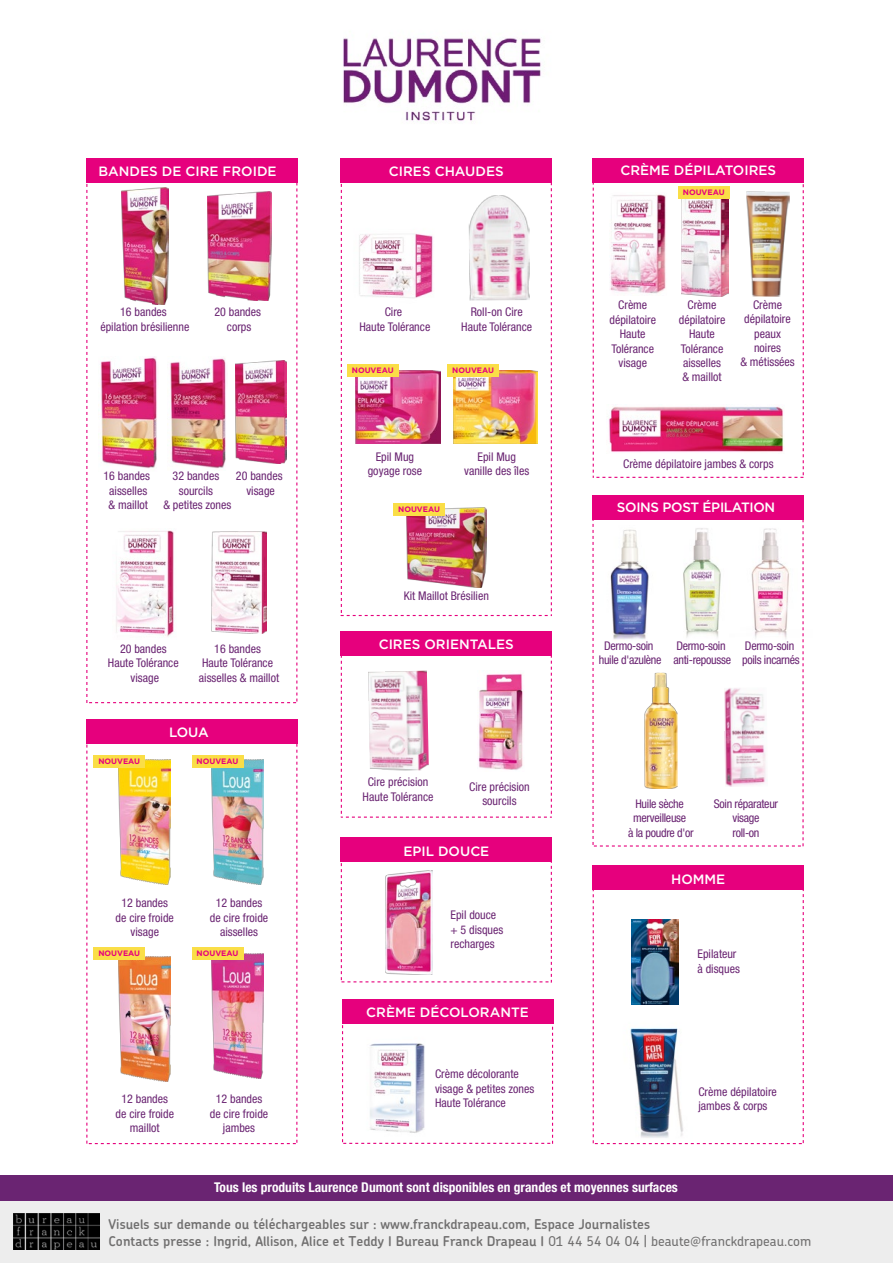
<style>
.page{position:relative;width:893px;height:1263px;background:#fff}
.page>*{position:absolute;margin:0;border:0;box-sizing:border-box;transform-origin:0 0}
.t1{font:600 13.5px/16.5px "Chevin";color:#706f6f}
.t2{font:500 13.5px "Gotham";color:#fff}
.t3{font:700 condensed 13.5px "Helvetica Neue LT Std";color:#fff}
.t4{font:500 13.5px "Gotham";letter-spacing:-.025em;color:#fff}
.t5{font:condensed 12px/14.4px "Helvetica Neue LT Std";color:#6a2472;text-align:center}
.t6{font:condensed 12px/14.4px "Helvetica Neue LT Std";letter-spacing:-.025em;color:#6a2472;text-align:center}
.t7{font:700 7.8px "Gotham";color:#e6007d}
.s1{font-weight:500}
</style>
<div class="page">
<div style="left:0;top:1175px;width:893px;height:62px;background:#6a2472"></div>
<div style="left:341px;top:837px;width:211px;height:25px;background:#e6007d"></div>
<svg style="left:341px;top:862px;width:211px;height:120px"></svg>
<svg style="left:593px;top:890px;width:211px;height:254px"></svg>
<img style="left:612px;top:1011px;width:85px;height:130px">
<div style="left:592px;top:865px;width:212px;height:25px;background:#e6007d"></div>
<svg style="left:86px;top:183px;width:211px;height:520px"></svg>
<div style="left:341px;top:158px;width:211px;height:25px;background:#e6007d"></div>
<img style="left:235px;top:361px;width:51px;height:102px">
<img style="left:207px;top:192px;width:64px;height:109px">
<img style="left:168px;top:357px;width:59px;height:113px">
<img style="left:98px;top:356px;width:60px;height:115px">
<svg style="left:341px;top:183px;width:211px;height:433px"></svg>
<svg style="left:341px;top:656px;width:211px;height:162px"></svg>
<div style="left:342px;top:999px;width:211px;height:25px;background:#e6007d"></div>
<svg style="left:342px;top:1025px;width:211px;height:119px"></svg>
<svg style="left:592px;top:495px;width:212px;height:351px"></svg>
<div style="left:86px;top:158px;width:211px;height:25px;background:#e6007d"></div>
<svg style="left:86px;top:744px;width:211px;height:400px"></svg>
<div style="left:86px;top:719px;width:211px;height:25px;background:#e6007d"></div>
<div style="left:0;top:1201px;width:893px;height:62px;background:#ededed"></div>
<img style="left:13px;top:1213px;width:86px;height:36px">
<img style="left:343px;top:38px;width:199px;height:84px">
<img style="left:644px;top:673px;width:34px;height:116px">
<img style="left:122px;top:188px;width:46px;height:117px">
<img style="left:468px;top:195px;width:62px;height:105px">
<img style="left:368px;top:671px;width:61px;height:100px">
<img style="left:593px;top:183px;width:211px;height:295px">
<div style="left:593px;top:158px;width:211px;height:25px;background:#e6007d"></div>
<img style="left:745px;top:191px;width:45px;height:106px">
<div style="left:341px;top:631px;width:211px;height:25px;background:#e6007d"></div>
<img style="left:724px;top:687px;width:44px;height:100px">
<img style="left:631px;top:919px;width:48px;height:85px">
<img style="left:356px;top:371px;width:84px;height:73px">
<img style="left:453px;top:371px;width:85px;height:73px">
<img style="left:406px;top:507px;width:81px;height:81px">
<img style="left:212px;top:759px;width:52px;height:125px">
<img style="left:212px;top:953px;width:52px;height:125px">
<img style="left:119px;top:956px;width:52px;height:125px">
<img style="left:119px;top:759px;width:52px;height:125px">
<div style="left:94px;top:755px;width:51px;height:13px;background:#fade47"></div>
<div style="left:192px;top:755px;width:51px;height:13px;background:#fade47"></div>
<div style="left:393px;top:503px;width:52px;height:12px;background:#fade47"></div>
<div style="left:347px;top:364px;width:51px;height:12px;background:#fade47"></div>
<div style="left:448px;top:364px;width:51px;height:12px;background:#fade47"></div>
<div style="left:678px;top:186px;width:51px;height:13px;background:#fade47"></div>
<div style="left:94px;top:947px;width:51px;height:13px;background:#fade47"></div>
<div style="left:192px;top:947px;width:51px;height:13px;background:#fade47"></div>
<p class="t2" style="left:98px;top:162px;width:180px">BANDES DE CIRE FROIDE</p>
<p class="t5" style="left:100px;top:305px;width:90px">16 bandes<br>épilation brésilienne</p>
<p class="t5" style="left:214px;top:305px;width:48px">20 bandes corps</p>
<p class="t5" style="left:104px;top:469px;width:48px">16 bandes aisselles &amp; maillot</p>
<p class="t5" style="left:236px;top:469px;width:48px">20 bandes visage</p>
<p class="t5" style="left:163px;top:469px;width:69px">32 bandes sourcils<br>&amp; petites zones</p>
<p class="t5" style="left:108px;top:641px;width:72px">20 bandes<br>Haute Tolérance visage</p>
<p class="t5" style="left:199px;top:641px;width:82px">16 bandes<br>Haute Tolérance aisselles &amp; maillot</p>
<p class="t2" style="left:169px;top:723px;width:41px">LOUA</p>
<p class="t7" style="left:98px;top:756px;width:43px">NOUVEAU</p>
<p class="t7" style="left:197px;top:756px;width:43px">NOUVEAU</p>
<p class="t5" style="left:116px;top:896px;width:60px">12 bandes de cire froide visage</p>
<p class="t5" style="left:210px;top:896px;width:60px">12 bandes de cire froide aisselles</p>
<p class="t7" style="left:98px;top:948px;width:43px">NOUVEAU</p>
<p class="t7" style="left:197px;top:948px;width:43px">NOUVEAU</p>
<p class="t5" style="left:116px;top:1092px;width:60px">12 bandes de cire froide maillot</p>
<p class="t5" style="left:210px;top:1092px;width:60px">12 bandes de cire froide jambes</p>
<p class="t2" style="left:389px;top:162px;width:116px">CIRES CHAUDES</p>
<p class="t5" style="left:359px;top:305px;width:72px">Cire<br>Haute Tolérance</p>
<p class="t5" style="left:461px;top:305px;width:72px">Roll-on Cire<br>Haute Tolérance</p>
<p class="t7" style="left:352px;top:365px;width:43px">NOUVEAU</p>
<p class="t7" style="left:452px;top:365px;width:43px">NOUVEAU</p>
<p class="t5" style="left:368px;top:449px;width:56px">Epil Mug goyage rose</p>
<p class="t5" style="left:464px;top:449px;width:67px">Epil Mug vanille des îles</p>
<p class="t7" style="left:398px;top:504px;width:43px">NOUVEAU</p>
<p class="t5" style="left:404px;top:588px;width:87px">Kit Maillot Brésilien</p>
<p class="t2" style="left:379px;top:636px;width:137px">CIRES ORIENTALES</p>
<p class="t5" style="left:363px;top:775px;width:72px">Cire précision<br>Haute Tolérance</p>
<p class="t5" style="left:469px;top:779px;width:62px">Cire précision sourcils</p>
<p class="t2" style="left:403px;top:842px;width:88px">EPIL DOUCE</p>
<p class="t5" style="left:450px;top:908px;width:54px;text-align:left">Epil douce + 5 disques recharges</p>
<p class="t2" style="left:366px;top:1004px;width:164px">CRÈME DÉCOLORANTE</p>
<p class="t5" style="left:435px;top:1066px;width:101px;text-align:left">Crème décolorante visage &amp; petites zones<br>Haute Tolérance</p>
<p class="t2" style="left:620px;top:161px;width:157px">CRÈME DÉPILATOIRES</p>
<p class="t7" style="left:683px;top:187px;width:43px">NOUVEAU</p>
<p class="t5" style="left:609px;top:298px;width:48px">Crème dépilatoire<br>Haute<br>Tolérance visage</p>
<p class="t5" style="left:679px;top:298px;width:48px">Crème dépilatoire<br>Haute<br>Tolérance aisselles &amp; maillot</p>
<p class="t5" style="left:740px;top:297px;width:56px">Crème dépilatoire peaux noires<br>&amp; métissées</p>
<p class="t5" style="left:623px;top:457px;width:152px">Crème dépilatoire jambes &amp; corps</p>
<p class="t4" style="left:617px;top:498px;width:160px">SOINS POST ÉPILATION</p>
<p class="t6" style="left:599px;top:638px;width:64px">Dermo-soin huile d'azulène</p>
<p class="t6" style="left:673px;top:638px;width:59px;text-align:left">Dermo-soin anti-repousse</p>
<p class="t6" style="left:742px;top:638px;width:59px;text-align:left">Dermo-soin poils incarnés</p>
<p class="t6" style="left:628px;top:796px;width:67px">Huile sèche merveilleuse<br>à la poudre d'or</p>
<p class="t6" style="left:714px;top:796px;width:66px">Soin réparateur visage<br>roll-on</p>
<p class="t2" style="left:671px;top:871px;width:56px">HOMME</p>
<p class="t5" style="left:697px;top:946px;width:44px;text-align:left">Epilateur à disques</p>
<p class="t5" style="left:698px;top:1084px;width:80px;text-align:left">Crème dépilatoire jambes &amp; corps</p>
<p class="t3" style="left:214px;top:1179px;width:465px">Tous les produits Laurence Dumont sont disponibles en grandes et moyennes surfaces</p>
<p class="t1" style="left:109px;top:1216px;width:704px">Visuels sur demande ou téléchargeables sur : www.franckdrapeau.com, Espace Journalistes<br>Contacts presse : Ingrid, Allison, Alice et Teddy I Bureau Franck Drapeau I <span class="s1">01 44 54 04 04 | beaute@franckdrapeau.com</span></p>
</div>
